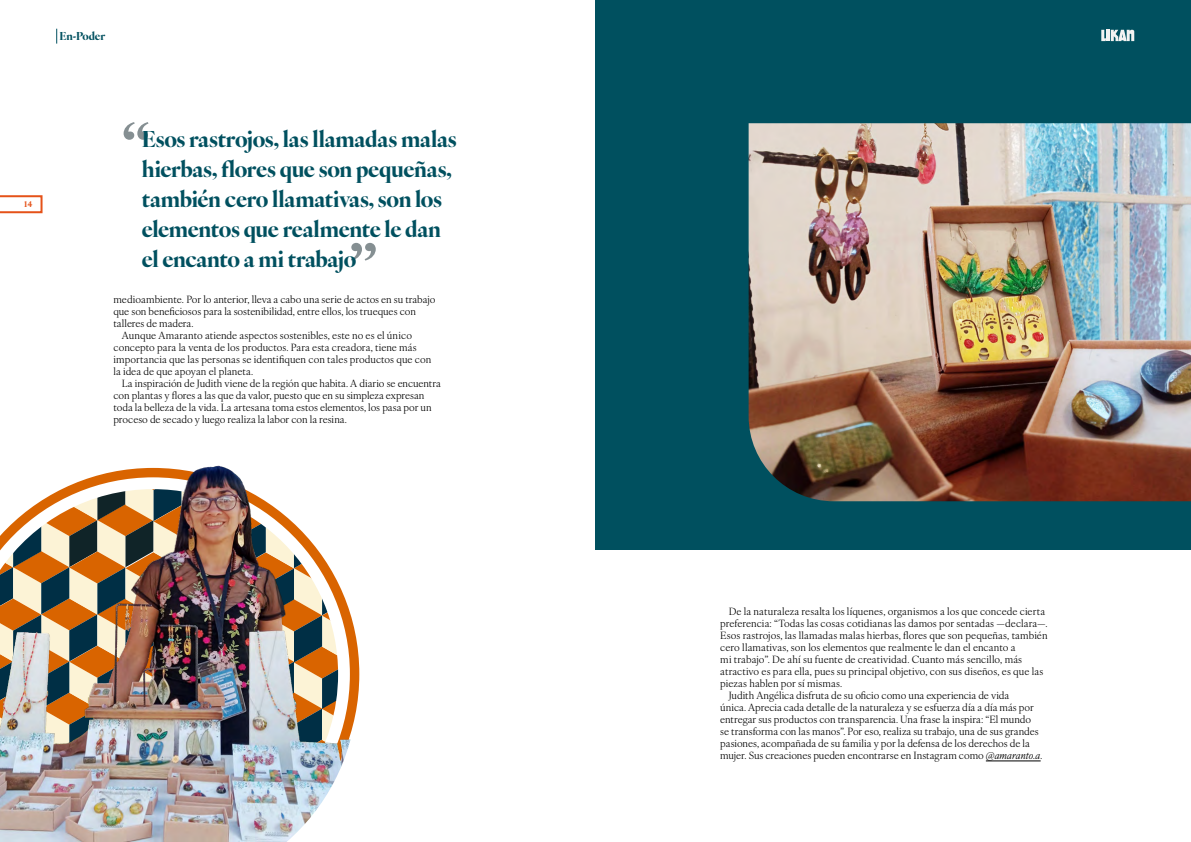
<style>
.page{position:relative;width:1191px;height:842px;background:#fff}
.page>*{position:absolute;margin:0;border:0;box-sizing:border-box;transform-origin:0 0}
.t1{font:700 55px "Ivy Ora Text";color:#10242b}
.t2{font:700 22px/30px "Ivy Ora Display";letter-spacing:-.02em;color:#00505f}
.t3{font:700 11px "Ivy Ora Display";color:#00505f}
.t4{font:10px "Ivy Ora Text";color:#000}
.t5{font:700 8px "Ivy Ora Text";color:#e55219}
.s1{font-style:italic}
</style>
<div class="page">
<div style="left:595px;top:0;width:596px;height:549px;background:#00505f"></div>
<svg style="left:1101px;top:30px;width:33px;height:11px"></svg>
<svg style="left:0;top:195px;width:43px;height:18px"></svg>
<svg style="left:56px;top:29px;width:1px;height:15px"></svg>
<img style="left:748px;top:123px;width:443px;height:378px">
<img style="left:0;top:465px;width:356px;height:377px">
<hr style="left:985px;top:761px;width:55px;height:1px;background:#000">
<p class="t3" style="left:59px;top:27px;width:47px">En-Poder</p>
<p class="t5" style="left:24px;top:198px;width:10px">14</p>
<h1 class="t1" style="left:122px;top:86px;width:30px">“</h1>
<h2 class="t2" style="left:142px;top:123px;width:317px">Esos rastrojos, las llamadas malas hierbas, flores que son pequeñas, también cero llamativas, son los elementos que realmente le dan el encanto a mi trabajo</h2>
<p class="t4" style="left:113px;top:292px;width:323px">medioambiente. Por lo anterior, lleva a cabo una serie de actos en su trabajo</p>
<p class="t4" style="left:113px;top:304px;width:304px">que son beneficiosos para la sostenibilidad, entre ellos, los trueques con</p>
<p class="t4" style="left:113px;top:316px;width:82px">talleres de madera.</p>
<p class="t4" style="left:122px;top:328px;width:291px">Aunque Amaranto atiende aspectos sostenibles, este no es el único</p>
<p class="t4" style="left:113px;top:340px;width:305px">concepto para la venta de los productos. Para esta creadora, tiene más</p>
<p class="t4" style="left:113px;top:352px;width:319px">importancia que las personas se identifiquen con tales productos que con</p>
<p class="t4" style="left:113px;top:364px;width:141px">la idea de que apoyan el planeta.</p>
<p class="t4" style="left:122px;top:376px;width:320px">La inspiración de Judith viene de la región que habita. A diario se encuentra</p>
<p class="t4" style="left:113px;top:388px;width:313px">con plantas y flores a las que da valor, puesto que en su simpleza expresan</p>
<p class="t4" style="left:113px;top:400px;width:320px">toda la belleza de la vida. La artesana toma estos elementos, los pasa por un</p>
<p class="t4" style="left:113px;top:412px;width:235px">proceso de secado y luego realiza la labor con la resina.</p>
<h1 class="t1" style="left:348px;top:218px;width:30px">”</h1>
<p class="t4" style="left:729px;top:604px;width:318px">De la naturaleza resalta los líquenes, organismos a los que concede cierta</p>
<p class="t4" style="left:720px;top:616px;width:329px">preferencia: “Todas las cosas cotidianas las damos por sentadas —declara—.</p>
<p class="t4" style="left:720px;top:628px;width:329px">Esos rastrojos, las llamadas malas hierbas, flores que son pequeñas, también</p>
<p class="t4" style="left:720px;top:640px;width:297px">cero llamativas, son los elementos que realmente le dan el encanto a</p>
<p class="t4" style="left:720px;top:652px;width:303px">mi trabajo”. De ahí su fuente de creatividad. Cuanto más sencillo, más</p>
<p class="t4" style="left:720px;top:664px;width:324px">atractivo es para ella, pues su principal objetivo, con sus diseños, es que las</p>
<p class="t4" style="left:720px;top:676px;width:123px">piezas hablen por sí mismas.</p>
<p class="t4" style="left:729px;top:688px;width:282px">Judith Angélica disfruta de su oficio como una experiencia de vida</p>
<p class="t4" style="left:720px;top:700px;width:315px">única. Aprecia cada detalle de la naturaleza y se esfuerza día a día más por</p>
<p class="t4" style="left:720px;top:712px;width:312px">entregar sus productos con transparencia. Una frase la inspira: “El mundo</p>
<p class="t4" style="left:720px;top:724px;width:320px">se transforma con las manos”. Por eso, realiza su trabajo, una de sus grandes</p>
<p class="t4" style="left:720px;top:736px;width:311px">pasiones, acompañada de su familia y por la defensa de los derechos de la</p>
<p class="t4" style="left:720px;top:748px;width:324px">mujer. Sus creaciones pueden encontrarse en Instagram como <span class="s1">@amaranto.a.</span></p>
</div>
